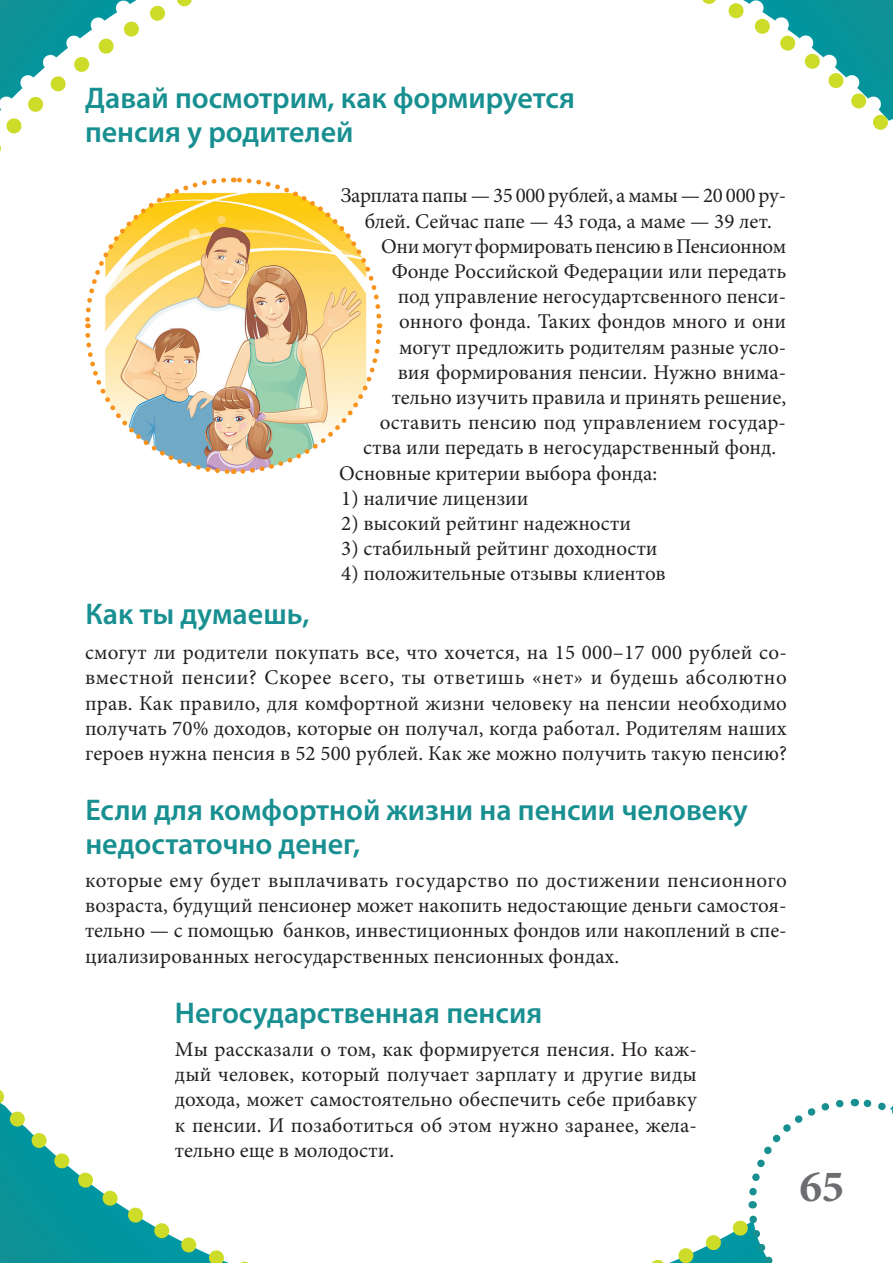
<style>
.page{position:relative;width:893px;height:1263px;background:#fff}
.page>*{position:absolute;margin:0;border:0;box-sizing:border-box;transform-origin:0 0}
.t1{font:700 45px "Minion Pro";color:#6c6d70}
.t2{font:600 30px/34.5px "Myriad Pro";color:#188f90}
.t3{font:21px/25.2px "Minion Pro";color:#231f20;text-align:justify}
</style>
<div class="page">
<svg style="left:652px;top:1220px;width:92px;height:43px"></svg>
<svg style="left:702px;top:0;width:191px;height:130px"></svg>
<svg style="left:0;top:0;width:192px;height:152px"></svg>
<svg style="left:0;top:1090px;width:249px;height:173px"></svg>
<svg style="left:744px;top:1098px;width:149px;height:165px"></svg>
<div style="left:85px;top:85px;width:702px;height:70px;background:#fff"></div>
<svg style="left:85px;top:177px;width:298px;height:297px"></svg>
<h2 class="t2" style="left:85px;top:79px;width:491px">Давай посмотрим, как формируется пенсия у родителей</h2>
<h2 class="t2" style="left:85px;top:596px;width:226px">Как ты думаешь,</h2>
<p class="t3" style="left:341px;top:183px;width:447px">Зарплата папы — 35 000 рублей, а мамы — 20 000 ру-</p>
<p class="t3" style="left:365px;top:208px;width:409px">блей. Сейчас папе — 43 года, а маме — 39 лет.</p>
<p class="t3" style="left:381px;top:234px;width:407px">Они могут формировать пенсию в Пенсионном</p>
<p class="t3" style="left:392px;top:259px;width:396px">Фонде Российской Федерации или передать</p>
<p class="t3" style="left:398px;top:284px;width:390px">под управление негосудартсвенного пенси-</p>
<p class="t3" style="left:399px;top:309px;width:388px">онного фонда. Таких фондов много и они</p>
<p class="t3" style="left:399px;top:334px;width:389px">могут предложить родителям разные усло-</p>
<p class="t3" style="left:398px;top:360px;width:390px">вия формирования пенсии. Нужно внима-</p>
<p class="t3" style="left:392px;top:385px;width:396px">тельно изучить правила и принять решение,</p>
<p class="t3" style="left:380px;top:410px;width:408px">оставить пенсию под управлением государ-</p>
<p class="t3" style="left:363px;top:435px;width:415px">ства или передать в негосударственный фонд.</p>
<p class="t3" style="left:339px;top:460px;width:319px">Основные критерии выбора фонда:</p>
<p class="t3" style="left:341px;top:486px;width:189px">1) наличие лицензии</p>
<p class="t3" style="left:341px;top:511px;width:291px">2) высокий рейтинг надежности</p>
<p class="t3" style="left:341px;top:536px;width:318px">3) стабильный рейтинг доходности</p>
<p class="t3" style="left:341px;top:561px;width:326px">4) положительные отзывы клиентов</p>
<p class="t3" style="left:85px;top:640px;width:703px">смогут ли родители покупать все, что хочется, на 15 000–17 000 рублей со&shy;вместной пенсии? Скорее всего, ты ответишь «нет» и будешь абсолютно прав. Как правило, для комфортной жизни человеку на пенсии необходимо получать 70% доходов, которые он получал, когда работал. Родителям наших героев нужна пенсия в 52 500 рублей. Как же можно получить такую пенсию?</p>
<h2 class="t2" style="left:85px;top:792px;width:664px">Если для комфортной жизни на пенсии человеку недостаточно денег,</h2>
<p class="t3" style="left:85px;top:868px;width:703px">которые ему будет выплачивать государство по достижении пенсионного возраста, будущий пенсионер может накопить недостающие деньги самостоя&shy;тельно — с помощью банков, инвестиционных фондов или накоплений в спе&shy;циализированных негосударственных пенсионных фондах.</p>
<h2 class="t2" style="left:175px;top:995px;width:369px">Негосударственная пенсия</h2>
<p class="t3" style="left:175px;top:1037px;width:523px">Мы рассказали о том, как формируется пенсия. Но каж&shy;дый человек, который получает зарплату и другие виды дохода, может самостоятельно обеспечить себе прибавку к пенсии. И позаботиться об этом нужно заранее, жела&shy;тельно еще в молодости.</p>
<h1 class="t1" style="left:799px;top:1155px;width:46px">65</h1>
</div>
